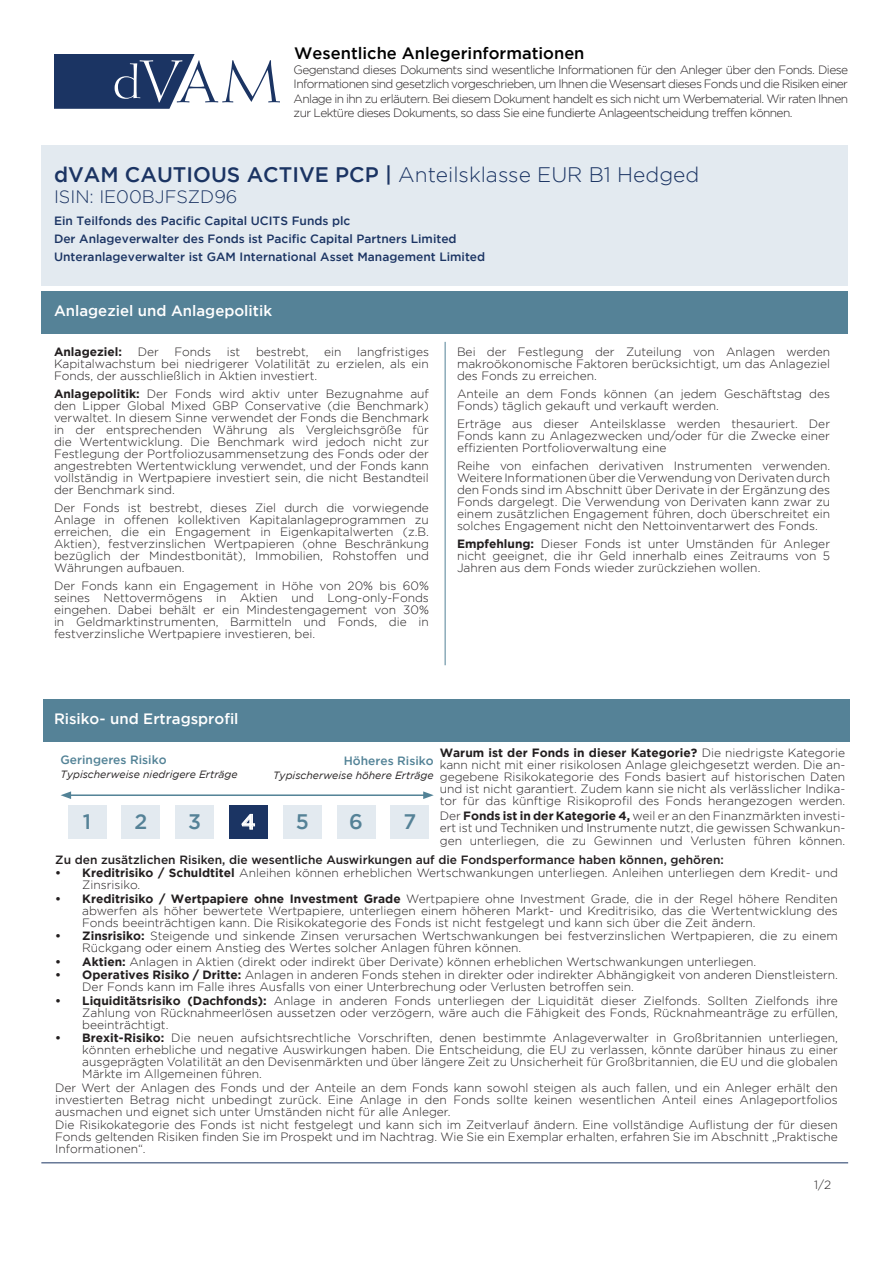
<style>
.page{position:relative;width:893px;height:1263px;background:#fff}
.page>*{position:absolute;margin:0;border:0;box-sizing:border-box;transform-origin:0 0}
.t1{font:300 21px "Gotham";color:#1b3463}
.t2{font:500 21px "Gotham";color:#558297}
.t3{font:500 21px "Gotham";color:#fff}
.t4{font:300 18px "Gotham";color:#1b3463}
.t5{font:500 16.5px "Gotham";color:#000}
.t6{font:500 15px "Gotham";color:#fff}
.t7{font:300 12px/12px "Gotham";color:#231f20;text-align:justify}
.t8{font:500 12px "Gotham";color:#1b3463}
.t9{font:500 12px "Gotham";color:#231f20}
.t10{font:500 12px "Gotham";color:#528296}
.t11{font:700 12px "Gotham";color:#231f20}
.t12{font:italic 10.5px "Gotham";color:#231f20}
.s1{font-weight:500}
.s2{font-weight:700}
</style>
<div class="page">
<div style="left:41px;top:145px;width:807px;height:141px;background:#e3eaf0"></div>
<div style="left:43px;top:700px;width:806px;height:42px;background:#558297"></div>
<hr style="left:41px;top:1162px;width:807px;height:1px;background:#1b3463">
<svg style="left:54px;top:54px;width:226px;height:55px"></svg>
<div style="left:41px;top:292px;width:807px;height:42px;background:#558297"></div>
<hr style="left:445px;top:342px;width:1px;height:323px;background:#528296">
<div style="left:68px;top:805px;width:38px;height:34px;background:#e3eaf0"></div>
<div style="left:122px;top:805px;width:38px;height:34px;background:#e3eaf0"></div>
<div style="left:176px;top:805px;width:38px;height:34px;background:#e3eaf0"></div>
<div style="left:229px;top:805px;width:39px;height:34px;background:#1b3463"></div>
<div style="left:283px;top:805px;width:38px;height:34px;background:#e3eaf0"></div>
<div style="left:337px;top:805px;width:38px;height:34px;background:#e3eaf0"></div>
<div style="left:391px;top:805px;width:38px;height:34px;background:#e3eaf0"></div>
<svg style="left:241px;top:814px;width:14px;height:16px"></svg>
<hr style="left:69px;top:794px;width:356px;height:2px;background:#528296">
<svg style="left:61px;top:791px;width:10px;height:8px"></svg>
<svg style="left:423px;top:791px;width:11px;height:8px"></svg>
<p class="t5" style="left:294px;top:43px;width:292px">Wesentliche Anlegerinformationen</p>
<p class="t7" style="left:294px;top:62px;width:556px;line-height:14.4px">Gegenstand dieses Dokuments sind wesentliche Informationen für den Anleger über den Fonds. Diese Informationen sind gesetzlich vorgeschrieben, um Ihnen die Wesensart dieses Fonds und die Risiken einer Anlage in ihn zu erläutern. Bei diesem Dokument handelt es sich nicht um Werbematerial. Wir raten Ihnen zur Lektüre dieses Dokuments, so dass Sie eine fundierte Anlageentscheidung treffen können.</p>
<p class="t1" style="left:54px;top:163px;width:647px"><span class="s1">dVAM CAUTIOUS ACTIVE PCP |</span> Anteilsklasse EUR B1 Hedged</p>
<p class="t4" style="left:54px;top:186px;width:185px">ISIN: IE00BJFSZD96</p>
<p class="t8" style="left:54px;top:214px;width:298px">Ein Teilfonds des Pacific Capital UCITS Funds plc</p>
<p class="t8" style="left:54px;top:232px;width:404px">Der Anlageverwalter des Fonds ist Pacific Capital Partners Limited</p>
<p class="t8" style="left:54px;top:250px;width:433px">Unteranlageverwalter ist GAM International Asset Management Limited</p>
<p class="t6" style="left:54px;top:302px;width:220px">Anlageziel und Anlagepolitik</p>
<p class="t11" style="left:54px;top:345px;width:70px">Anlageziel:</p>
<p class="t7" style="left:138px;top:345px;width:23px">Der</p>
<p class="t7" style="left:174px;top:345px;width:38px">Fonds</p>
<p class="t7" style="left:227px;top:345px;width:15px">ist</p>
<p class="t7" style="left:256px;top:345px;width:54px">bestrebt,</p>
<p class="t7" style="left:324px;top:345px;width:19px">ein</p>
<p class="t7" style="left:54px;top:345px;width:376px;text-indent:303px">langfristiges Kapitalwachstum bei niedrigerer Volatilität zu erzielen, als ein Fonds, der ausschließlich in Aktien investiert.</p>
<p class="t7" style="left:54px;top:387px;width:376px"><span class="s2">Anlagepolitik:</span> Der Fonds wird aktiv unter Bezugnahme auf den Lipper Global Mixed GBP Conservative (die Benchmark) verwaltet. In diesem Sinne verwendet der Fonds die Benchmark in der entsprechenden Währung als Vergleichsgröße für die Wertentwicklung. Die Benchmark wird jedoch nicht zur Festlegung der Portfoliozusammensetzung des Fonds oder der angestrebten Wertentwicklung verwendet, und der Fonds kann vollständig in Wertpapiere investiert sein, die nicht Bestandteil der Benchmark sind.</p>
<p class="t7" style="left:54px;top:501px;width:376px">Der Fonds ist bestrebt, dieses Ziel durch die vorwiegende Anlage in offenen kollektiven Kapitalanlageprogrammen zu erreichen, die ein Engagement in Eigenkapitalwerten (z.B.<br>Aktien), festverzinslichen Wertpapieren (ohne Beschränkung bezüglich der Mindestbonität), Immobilien, Rohstoffen und Währungen aufbauen.</p>
<p class="t7" style="left:54px;top:579px;width:376px">Der Fonds kann ein Engagement in Höhe von 20% bis 60% seines Nettovermögens in Aktien und Long-only-Fonds eingehen. Dabei behält er ein Mindestengagement von 30% in Geldmarktinstrumenten, Barmitteln und Fonds, die in festverzinsliche Wertpapiere investieren, bei.</p>
<p class="t7" style="left:457px;top:345px;width:375px">Bei der Festlegung der Zuteilung von Anlagen werden makroökonomische Faktoren berücksichtigt, um das Anlageziel des Fonds zu erreichen.</p>
<p class="t7" style="left:457px;top:387px;width:375px">Anteile an dem Fonds können (an jedem Geschäftstag des<br>Fonds) täglich gekauft und verkauft werden.</p>
<p class="t7" style="left:457px;top:417px;width:375px">Erträge aus dieser Anteilsklasse werden thesauriert. Der Fonds kann zu Anlagezwecken und/oder für die Zwecke einer effizienten Portfolioverwaltung eine</p>
<p class="t7" style="left:457px;top:459px;width:375px">Reihe von einfachen derivativen Instrumenten verwenden.<br>Weitere Informationen über die Verwendung von Derivaten durch den Fonds sind im Abschnitt über Derivate in der Ergänzung des Fonds dargelegt. Die Verwendung von Derivaten kann zwar zu einem zusätzlichen Engagement führen, doch überschreitet ein solches Engagement nicht den Nettoinventarwert des Fonds.</p>
<p class="t7" style="left:457px;top:537px;width:375px"><span class="s2">Empfehlung:</span> Dieser Fonds ist unter Umständen für Anleger nicht geeignet, die ihr Geld innerhalb eines Zeitraums von 5<br>Jahren aus dem Fonds wieder zurückziehen wollen.</p>
<p class="t6" style="left:54px;top:710px;width:186px">Risiko- und Ertragsprofil</p>
<p class="t7" style="left:440px;top:747px;width:407px"><span class="s2">Warum ist der Fonds in dieser Kategorie?</span> Die niedrigste Kategorie kann nicht mit einer risikolosen Anlage gleichgesetzt werden. Die an&shy;gegebene Risikokategorie des Fonds basiert auf historischen Daten und ist nicht garantiert. Zudem kann sie nicht als verlässlicher Indika&shy;tor für das künftige Risikoprofil des Fonds herangezogen werden.</p>
<p class="t7" style="left:440px;top:810px;width:407px">Der <span class="s2">Fonds ist in der Kategorie 4,</span> weil er an den Finanzmärkten investi&shy;ert ist und Techniken und Instrumente nutzt, die gewissen Schwankun&shy;gen unterliegen, die zu Gewinnen und Verlusten führen können.</p>
<p class="t10" style="left:61px;top:753px;width:107px">Geringeres Risiko</p>
<p class="t10" style="left:344px;top:754px;width:91px">Höheres Risiko</p>
<p class="t12" style="left:61px;top:769px;width:179px">Typischerweise niedrigere Erträge</p>
<p class="t12" style="left:273px;top:770px;width:162px">Typischerweise höhere Erträge</p>
<p class="t2" style="left:83px;top:810px;width:10px">1</p>
<p class="t2" style="left:134px;top:810px;width:14px">2</p>
<p class="t2" style="left:188px;top:810px;width:14px">3</p>
<p class="t3" style="left:241px;top:810px;width:16px">4</p>
<p class="t2" style="left:296px;top:810px;width:15px">5</p>
<p class="t2" style="left:349px;top:810px;width:15px">6</p>
<p class="t2" style="left:403px;top:810px;width:14px">7</p>
<p class="t9" style="left:55px;top:852px;width:670px">Zu den zusätzlichen Risiken, die wesentliche Auswirkungen auf die Fondsperformance haben können, gehören:</p>
<p class="t7" style="left:82px;top:867px;width:757px;text-indent:-27px"><span class="s2">• Kreditrisiko / Schuldtitel</span> Anleihen können erheblichen Wertschwankungen unterliegen. Anleihen unterliegen dem Kredit- und<br>Zinsrisiko.</p>
<p class="t7" style="left:82px;top:892px;width:757px;text-indent:-27px"><span class="s2">• Kreditrisiko / Wertpapiere ohne Investment Grade</span> Wertpapiere ohne Investment Grade, die in der Regel höhere Renditen abwerfen als höher bewertete Wertpapiere, unterliegen einem höheren Markt- und Kreditrisiko, das die Wertentwicklung des Fonds beeinträchtigen kann. Die Risikokategorie des Fonds ist nicht festgelegt und kann sich über die Zeit ändern.</p>
<p class="t7" style="left:82px;top:930px;width:757px;text-indent:-27px"><span class="s2">• Zinsrisiko:</span> Steigende und sinkende Zinsen verursachen Wertschwankungen bei festverzinslichen Wertpapieren, die zu einem<br>Rückgang oder einem Anstieg des Wertes solcher Anlagen führen können.</p>
<p class="t7" style="left:55px;top:955px;width:702px"><span class="s2">• Aktien:</span> Anlagen in Aktien (direkt oder indirekt über Derivate) können erheblichen Wertschwankungen unterliegen.</p>
<p class="t7" style="left:82px;top:969px;width:757px;text-indent:-27px"><span class="s2">• Operatives Risiko / Dritte:</span> Anlagen in anderen Fonds stehen in direkter oder indirekter Abhängigkeit von anderen Dienstleistern.<br>Der Fonds kann im Falle ihres Ausfalls von einer Unterbrechung oder Verlusten betroffen sein.</p>
<p class="t7" style="left:82px;top:994px;width:757px;text-indent:-27px"><span class="s2">• Liquiditätsrisiko (Dachfonds):</span> Anlage in anderen Fonds unterliegen der Liquidität dieser Zielfonds. Sollten Zielfonds ihre Zahlung von Rücknahmeerlösen aussetzen oder verzögern, wäre auch die Fähigkeit des Fonds, Rücknahmeanträge zu erfüllen, beeinträchtigt.</p>
<p class="t7" style="left:82px;top:1032px;width:757px;text-indent:-27px"><span class="s2">• Brexit-Risiko:</span> Die neuen aufsichtsrechtliche Vorschriften, denen bestimmte Anlageverwalter in Großbritannien unterliegen, könnten erhebliche und negative Auswirkungen haben. Die Entscheidung, die EU zu verlassen, könnte darüber hinaus zu einer ausgeprägten Volatilität an den Devisenmärkten und über längere Zeit zu Unsicherheit für Großbritannien, die EU und die globalen Märkte im Allgemeinen führen.</p>
<p class="t7" style="left:55px;top:1081px;width:784px">Der Wert der Anlagen des Fonds und der Anteile an dem Fonds kann sowohl steigen als auch fallen, und ein Anleger erhält den investierten Betrag nicht unbedingt zurück. Eine Anlage in den Fonds sollte keinen wesentlichen Anteil eines Anlageportfolios ausmachen und eignet sich unter Umständen nicht für alle Anleger.</p>
<p class="t7" style="left:55px;top:1119px;width:784px">Die Risikokategorie des Fonds ist nicht festgelegt und kann sich im Zeitverlauf ändern. Eine vollständige Auflistung der für diesen Fonds geltenden Risiken finden Sie im Prospekt und im Nachtrag. Wie Sie ein Exemplar erhalten, erfahren Sie im Abschnitt „Praktische Informationen“.</p>
<p class="t7" style="left:814px;top:1178px;width:18px">1/2</p>
</div>
